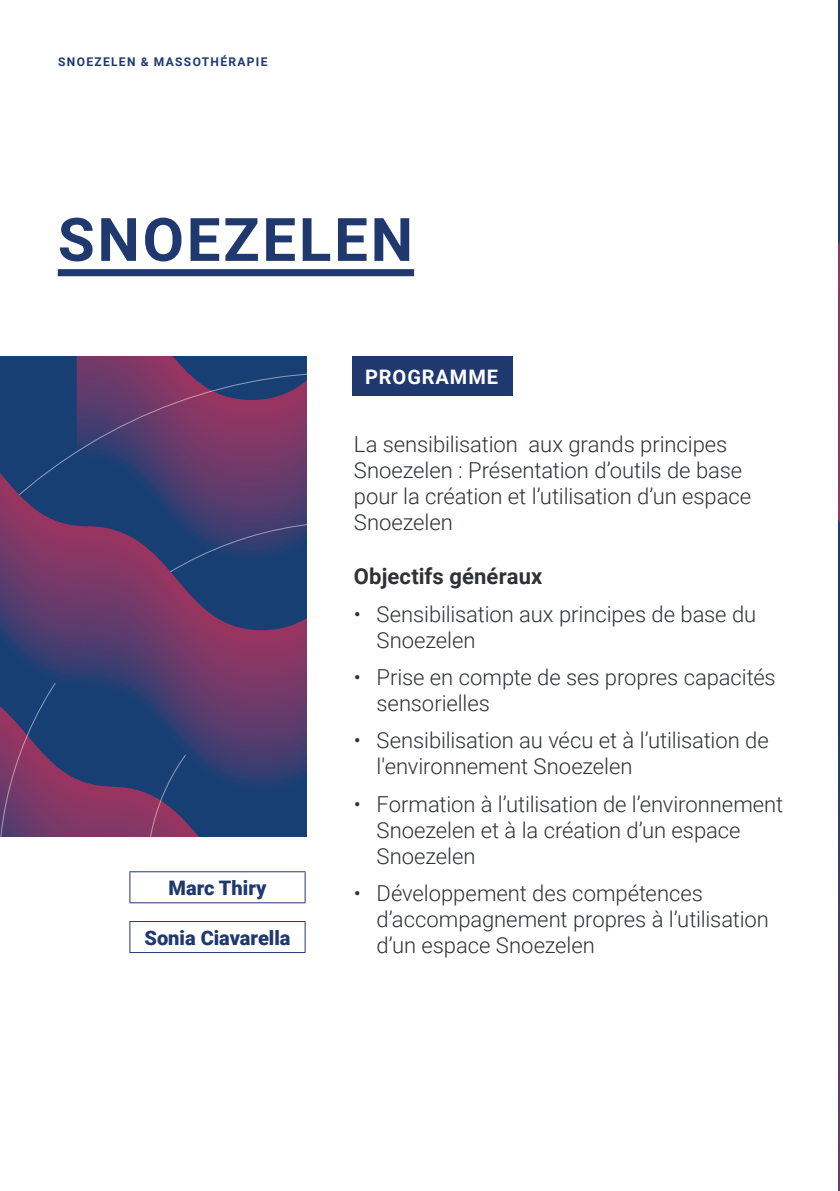
<style>
.page{position:relative;width:840px;height:1191px;background:#fff}
.page>*{position:absolute;margin:0;border:0;box-sizing:border-box;transform-origin:0 0}
.t1{font:700 60px "Roboto";letter-spacing:.045em;color:#1f386e}
.t2{font:300 22px/26px "Roboto";letter-spacing:-.005em;color:#2d3234}
.t3{font:700 22px "Roboto";letter-spacing:.005em;color:#2d3234}
.t4{font:900 20px "Roboto";color:#1f386e}
.t5{font:700 20px "Roboto";letter-spacing:.045em;color:#fff}
.t6{font:700 12px "Roboto";letter-spacing:.11em;color:#1f386e}
</style>
<div class="page">
<svg style="left:838px;top:0;width:1px;height:1191px"></svg>
<div style="left:58px;top:269px;width:356px;height:7px;background:#1f386e"></div>
<div style="left:352px;top:356px;width:160px;height:40px;background:#1f386e"></div>
<svg style="left:0;top:356px;width:306px;height:481px;background:#4b3c6d"></svg>
<hr style="left:129px;top:921px;width:176px;height:1px;background:#1f386e">
<hr style="left:129px;top:922px;width:1px;height:30px;background:#1f386e">
<hr style="left:304px;top:922px;width:1px;height:30px;background:#1f386e">
<hr style="left:129px;top:952px;width:176px;height:1px;background:#1f386e">
<hr style="left:129px;top:871px;width:176px;height:1px;background:#1f386e">
<hr style="left:129px;top:872px;width:1px;height:30px;background:#1f386e">
<hr style="left:304px;top:872px;width:1px;height:30px;background:#1f386e">
<hr style="left:129px;top:902px;width:176px;height:1px;background:#1f386e">
<p class="t6" style="left:58px;top:53px;width:211px">SNOEZELEN &amp; MASSOTHÉRAPIE</p>
<p class="t1" style="left:58px;top:197px;width:356px">SNOEZELEN</p>
<p class="t4" style="left:168px;top:873px;width:99px">Marc Thiry</p>
<p class="t4" style="left:144px;top:923px;width:147px">Sonia Ciavarella</p>
<p class="t5" style="left:365px;top:362px;width:134px">PROGRAMME</p>
<p class="t2" style="left:353px;top:430px;width:398px">La sensibilisation aux grands principes Snoezelen : Présentation d’outils de base pour la création et l’utilisation d’un espace Snoezelen</p>
<p class="t3" style="left:353px;top:561px;width:190px">Objectifs généraux</p>
<p class="t2" style="left:376px;top:600px;width:381px;text-indent:-23px">• Sensibilisation aux principes de base du<br>Snoezelen</p>
<p class="t2" style="left:376px;top:663px;width:400px;text-indent:-23px">• Prise en compte de ses propres capacités sensorielles</p>
<p class="t2" style="left:376px;top:726px;width:393px;text-indent:-23px">• Sensibilisation au vécu et à l’utilisation de l'environnement Snoezelen</p>
<p class="t2" style="left:376px;top:790px;width:408px;text-indent:-23px">• Formation à l’utilisation de l’environnement<br>Snoezelen et à la création d’un espace<br>Snoezelen</p>
<p class="t2" style="left:376px;top:879px;width:394px;text-indent:-23px">• Développement des compétences d’accompagnement propres à l’utilisation d’un espace Snoezelen</p>
</div>
